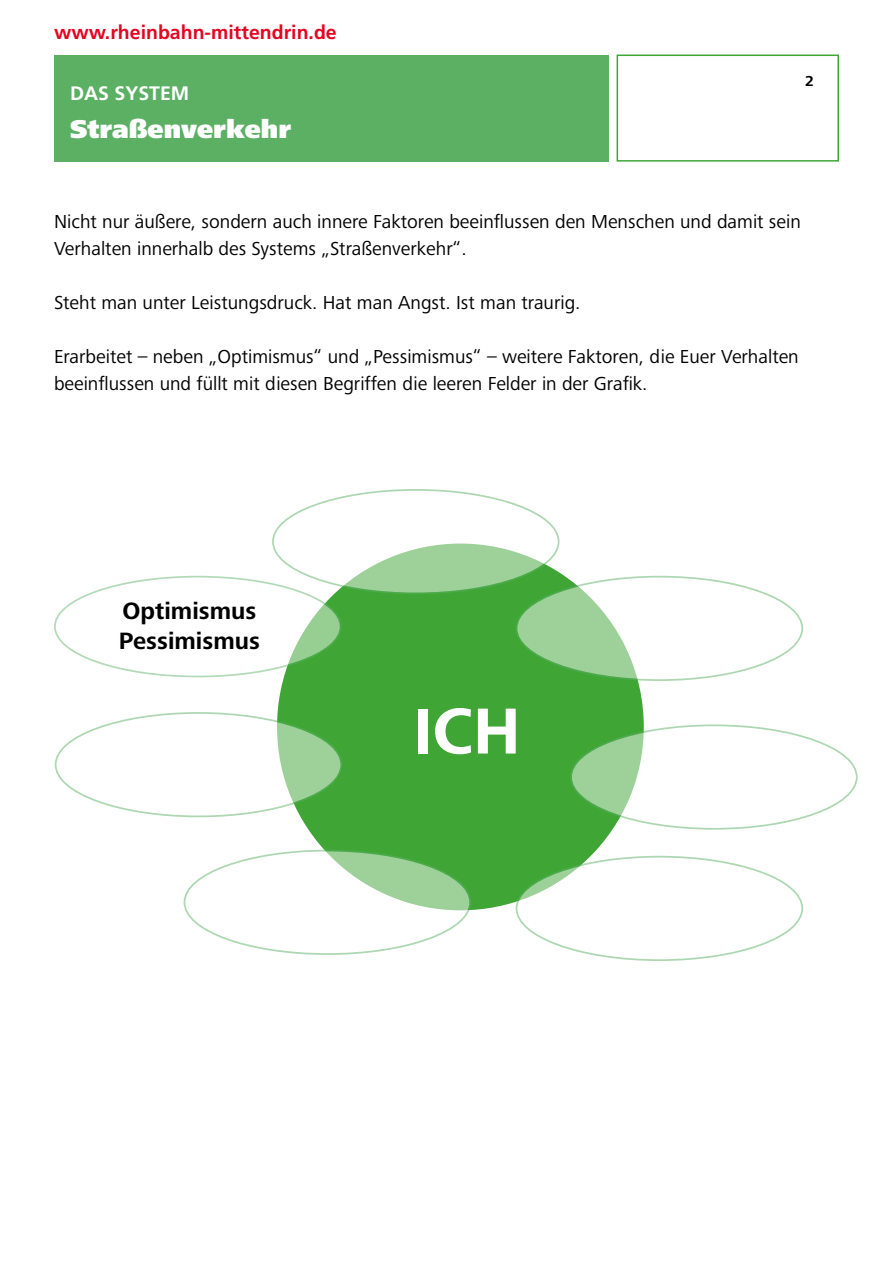
<style>
.page{position:relative;width:893px;height:1263px;background:#fff}
.page>*{position:absolute;margin:0;border:0;box-sizing:border-box;transform-origin:0 0}
.t1{font:700 67.35px "Frutiger Next";color:#fff}
.t2{font:900 25.5px "Frutiger";color:#fff}
.t3{font:700 24.45px/29.7px "Frutiger Next";color:#000}
.t4{font:19.5px/27px "Frutiger Next";color:#000}
.t5{font:700 19.5px "Frutiger";color:#e40521}
.t6{font:700 19.5px "Frutiger";color:#fff}
.t7{font:700 15px "Frutiger Next";color:#000}
</style>
<div class="page">
<div style="left:617px;top:55px;width:222px;height:107px;border:2px solid #3fa535"></div>
<div style="left:54px;top:55px;width:554px;height:107px;background:#5bb064"></div>
<div style="left:277px;top:543px;width:367px;height:367px;background:#3fa535;border-radius:50%"></div>
<svg style="left:273px;top:490px;width:286px;height:103px"></svg>
<svg style="left:516px;top:577px;width:286px;height:103px"></svg>
<svg style="left:571px;top:725px;width:286px;height:104px"></svg>
<div style="left:516px;top:857px;width:286px;height:103px;background:#fff;border-radius:50%"></div>
<svg style="left:56px;top:713px;width:285px;height:103px"></svg>
<svg style="left:184px;top:850px;width:286px;height:104px"></svg>
<div style="left:55px;top:577px;width:286px;height:99px;background:#fff;border-radius:50%"></div>
<p class="t5" style="left:54px;top:20px;width:284px">www.rheinbahn-mittendrin.de</p>
<p class="t6" style="left:70px;top:82px;width:121px">DAS SYSTEM</p>
<h2 class="t2" style="left:70px;top:113px;width:223px">Straßenverkehr</h2>
<p class="t7" style="left:805px;top:73px;width:10px">2</p>
<p class="t4" style="left:54px;top:208px;width:748px">Nicht nur äußere, sondern auch innere Faktoren beeinflussen den Menschen und damit sein<br>Verhalten innerhalb des Systems „Straßenverkehr“.</p>
<p class="t4" style="left:54px;top:289px;width:528px">Steht man unter Leistungsdruck. Hat man Angst. Ist man traurig.</p>
<p class="t4" style="left:54px;top:343px;width:746px">Erarbeitet – neben „Optimismus“ und „Pessimismus“ – weitere Faktoren, die Euer Verhalten beeinflussen und füllt mit diesen Begriffen die leeren Felder in der Grafik.</p>
<p class="t3" style="left:119px;top:596px;width:142px">Optimismus<br>Pessimismus</p>
<h1 class="t1" style="left:413px;top:692px;width:109px">ICH</h1>
</div>
